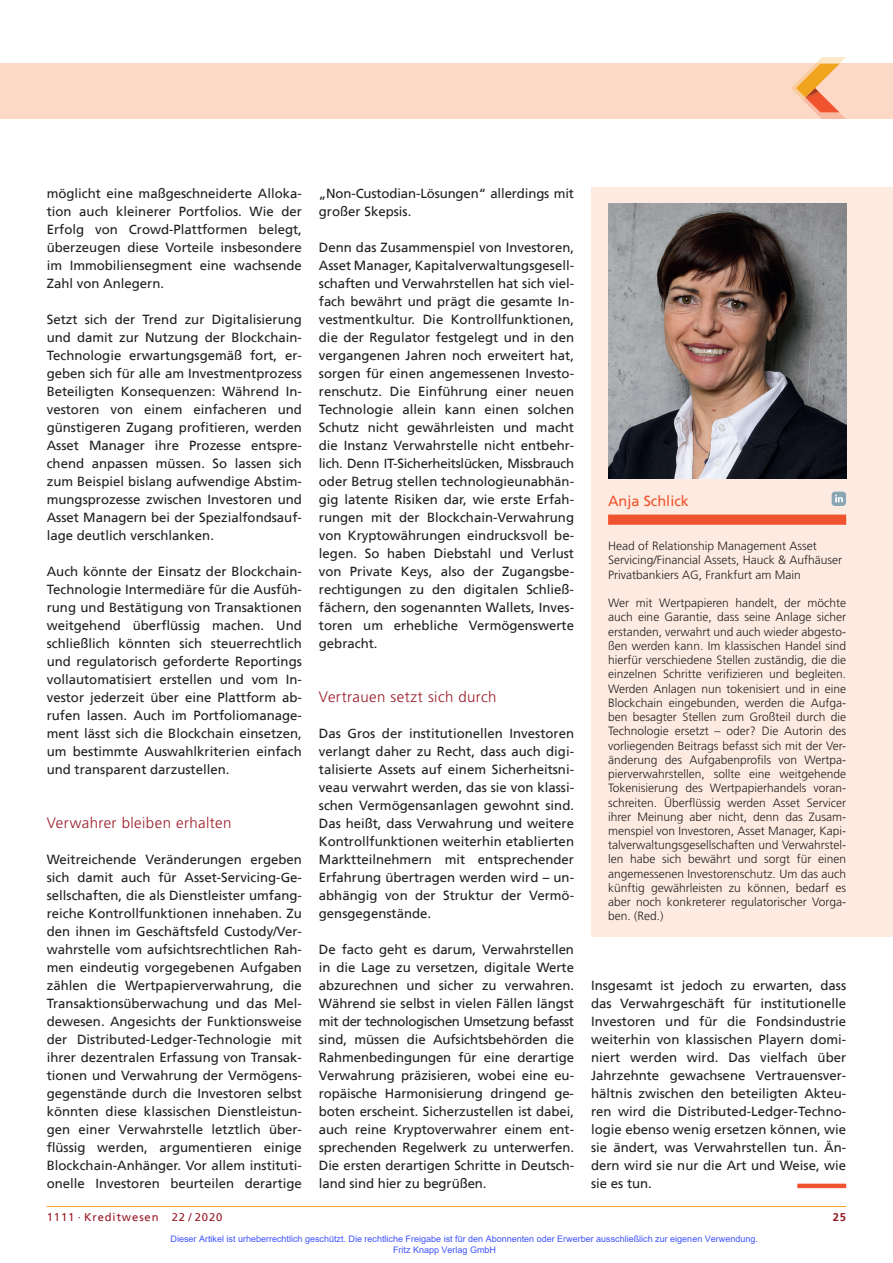
<style>
.page{position:relative;width:893px;height:1263px;background:#fff}
.page>*{position:absolute;margin:0;border:0;box-sizing:border-box;transform-origin:0 0}
.t1{font:300 15px "Frutiger";letter-spacing:.03em;color:#981a26}
.t2{font:14.55px "Frutiger";color:#f0542e}
.t3{font:13.2px/18px "Frutiger";color:#231f20;text-align:justify}
.t4{font:300 12px/14.2px "Frutiger";color:#231f20}
.t5{font:11.25px "Frutiger";letter-spacing:.08em;color:#981a26}
.t6{font:700 11.25px "Frutiger";color:#981a26}
.t7{font:9px/10.8px "Arial";color:#4054ff}
</style>
<div class="page">
<hr style="left:47px;top:1206px;width:799px;height:1px;background:#f1a31e">
<div style="left:0;top:64px;width:893px;height:55px;background:#fcd9c7"></div>
<svg style="left:791px;top:57px;width:55px;height:62px"></svg>
<div style="left:797px;top:1183px;width:49px;height:5px;background:#f0542e"></div>
<div style="left:591px;top:187px;width:302px;height:749px;background:#fdebe1"></div>
<div style="left:608px;top:514px;width:238px;height:11px;background:#f0542e"></div>
<img style="left:608px;top:204px;width:238px;height:274px">
<svg style="left:831px;top:491px;width:15px;height:15px"></svg>
<p class="t3" style="left:47px;top:185px;width:257px">möglicht eine maßgeschneiderte Alloka&shy;tion auch kleinerer Portfolios. Wie der Erfolg von Crowd-Plattformen belegt, überzeugen diese Vorteile insbesondere im Immobiliensegment eine wachsende Zahl von Anlegern.</p>
<p class="t3" style="left:47px;top:311px;width:257px">Setzt sich der Trend zur Digitalisierung und damit zur Nutzung der Blockchain-Technologie erwartungsgemäß fort, er&shy;geben sich für alle am Investmentprozess Beteiligten Konsequenzen: Während In&shy;vestoren von einem einfacheren und günstigeren Zugang profitieren, werden Asset Manager ihre Prozesse entspre&shy;chend anpassen müssen. So lassen sich zum Beispiel bislang aufwendige Abstim&shy;mungsprozesse zwischen Investoren und Asset Managern bei der Spezialfondsauf&shy;lage deutlich verschlanken.</p>
<p class="t3" style="left:47px;top:563px;width:257px">Auch könnte der Einsatz der Blockchain-Technologie Intermediäre für die Ausfüh&shy;rung und Bestätigung von Transaktionen weitgehend überflüssig machen. Und schließlich könnten sich steuerrechtlich und regulatorisch geforderte Reportings vollautomatisiert erstellen und vom In&shy;vestor jederzeit über eine Plattform ab&shy;rufen lassen. Auch im Portfoliomanage&shy;ment lässt sich die Blockchain einsetzen, um bestimmte Auswahlkriterien einfach und transparent darzustellen.</p>
<p class="t1" style="left:47px;top:814px;width:186px">Verwahrer bleiben erhalten</p>
<p class="t3" style="left:47px;top:851px;width:257px">Weitreichende Veränderungen ergeben sich damit auch für Asset-Servicing-Ge&shy;sellschaften, die als Dienstleister umfang&shy;reiche Kontrollfunktionen innehaben. Zu den ihnen im Geschäftsfeld Custody/Ver&shy;wahrstelle vom aufsichtsrechtlichen Rah&shy;men eindeutig vorgegebenen Aufgaben zählen die Wertpapierverwahrung, die Transaktionsüberwachung und das Mel&shy;dewesen. Angesichts der Funktionsweise der Distributed-Ledger-Technologie mit ihrer dezentralen Erfassung von Transak&shy;tionen und Verwahrung der Vermögens&shy;gegenstände durch die Investoren selbst könnten diese klassischen Dienstleistun&shy;gen einer Verwahrstelle letztlich über&shy;flüssig werden, argumentieren einige Blockchain-Anhänger. Vor allem instituti&shy;onelle Investoren beurteilen derartige</p>
<p class="t3" style="left:319px;top:185px;width:257px">„Non-Custodian-Lösungen“ allerdings mit großer Skepsis.</p>
<p class="t3" style="left:319px;top:239px;width:257px">Denn das Zusammenspiel von Investoren, Asset Manager, Kapitalverwaltungsgesell&shy;schaften und Verwahrstellen hat sich viel&shy;fach bewährt und prägt die gesamte In&shy;vestmentkultur. Die Kontrollfunktionen, die der Regulator festgelegt und in den vergangenen Jahren noch erweitert hat, sorgen für einen angemessenen Investo&shy;renschutz. Die Einführung einer neuen Technologie allein kann einen solchen Schutz nicht gewährleisten und macht die Instanz Verwahrstelle nicht entbehr&shy;lich. Denn IT-Sicherheitslücken, Missbrauch oder Betrug stellen technologieunabhän&shy;gig latente Risiken dar, wie erste Erfah&shy;rungen mit der Blockchain-Verwahrung von Kryptowährungen eindrucksvoll be&shy;legen. So haben Diebstahl und Verlust von Private Keys, also der Zugangsbe&shy;rechtigungen zu den digitalen Schließ&shy;fächern, den sogenannten Wallets, Inves&shy;toren um erhebliche Vermögenswerte gebracht.</p>
<p class="t1" style="left:319px;top:688px;width:179px">Vertrauen setzt sich durch</p>
<p class="t3" style="left:319px;top:725px;width:257px">Das Gros der institutionellen Investoren verlangt daher zu Recht, dass auch digi&shy;talisierte Assets auf einem Sicherheitsni&shy;veau verwahrt werden, das sie von klassi&shy;schen Vermögensanlagen gewohnt sind.<br>Das heißt, dass Verwahrung und weitere Kontrollfunktionen weiterhin etablierten Marktteilnehmern mit entsprechender Erfahrung übertragen werden wird – un&shy;abhängig von der Struktur der Vermö&shy;gensgegenstände.</p>
<p class="t3" style="left:319px;top:941px;width:257px">De facto geht es darum, Verwahrstellen in die Lage zu versetzen, digitale Werte abzurechnen und sicher zu verwahren.<br>Während sie selbst in vielen Fällen längst mit der technologischen Umsetzung befasst sind, müssen die Aufsichtsbehörden die Rahmenbedingungen für eine derartige Verwahrung präzisieren, wobei eine eu&shy;ropäische Harmonisierung dringend ge&shy;boten erscheint. Sicherzustellen ist dabei, auch reine Kryptoverwahrer einem ent&shy;sprechenden Regelwerk zu unterwerfen.<br>Die ersten derartigen Schritte in Deutsch&shy;land sind hier zu begrüßen.</p>
<p class="t2" style="left:608px;top:494px;width:82px">Anja Schlick</p>
<p class="t4" style="left:608px;top:539px;width:236px">Head of Relationship Management Asset<br>Servicing/Financial Assets, Hauck &amp; Aufhäuser<br>Privatbankiers AG, Frankfurt am Main</p>
<p class="t4" style="left:608px;top:596px;width:240px;text-align:justify">Wer mit Wertpapieren handelt, der möchte auch eine Garantie, dass seine Anlage sicher erstanden, verwahrt und auch wieder abgesto&shy;ßen werden kann. Im klassischen Handel sind hierfür verschiedene Stellen zuständig, die die einzelnen Schritte verifizieren und begleiten.<br>Werden Anlagen nun tokenisiert und in eine Blockchain eingebunden, werden die Aufga&shy;ben besagter Stellen zum Großteil durch die Technologie ersetzt – oder? Die Autorin des vorliegenden Beitrags befasst sich mit der Ver&shy;änderung des Aufgabenprofils von Wertpa&shy;pierverwahrstellen, sollte eine weitgehende Tokenisierung des Wertpapierhandels voran&shy;schreiten. Überflüssig werden Asset Servicer ihrer Meinung aber nicht, denn das Zusam&shy;menspiel von Investoren, Asset Manager, Kapi&shy;talverwaltungsgesellschaften und Verwahrstel&shy;len habe sich bewährt und sorgt für einen angemessenen Investorenschutz. Um das auch künftig gewährleisten zu können, bedarf es aber noch konkreterer regulatorischer Vorga&shy;ben. (Red.)</p>
<p class="t3" style="left:591px;top:977px;width:257px">Insgesamt ist jedoch zu erwarten, dass das Verwahrgeschäft für institutionelle Investoren und für die Fondsindustrie weiterhin von klassischen Playern domi&shy;niert werden wird. Das vielfach über Jahrzehnte gewachsene Vertrauensver&shy;hältnis zwischen den beteiligten Akteu&shy;ren wird die Distributed-Ledger-Techno&shy;logie ebenso wenig ersetzen können, wie sie ändert, was Verwahrstellen tun. Än&shy;dern wird sie nur die Art und Weise, wie sie es tun.</p>
<p class="t5" style="left:47px;top:1211px;width:177px">1111 · Kreditwesen 22 / 2020</p>
<p class="t6" style="left:833px;top:1211px;width:15px">25</p>
<p class="t7" style="left:393px;top:1233px;width:366px;text-indent:-223px">Dieser Artikel ist urheberrechtlich geschützt. Die rechtliche Freigabe ist für den Abonnenten oder Erwerber ausschließlich zur eigenen Verwendung.<br>Fritz Knapp Verlag GmbH</p>
</div>
